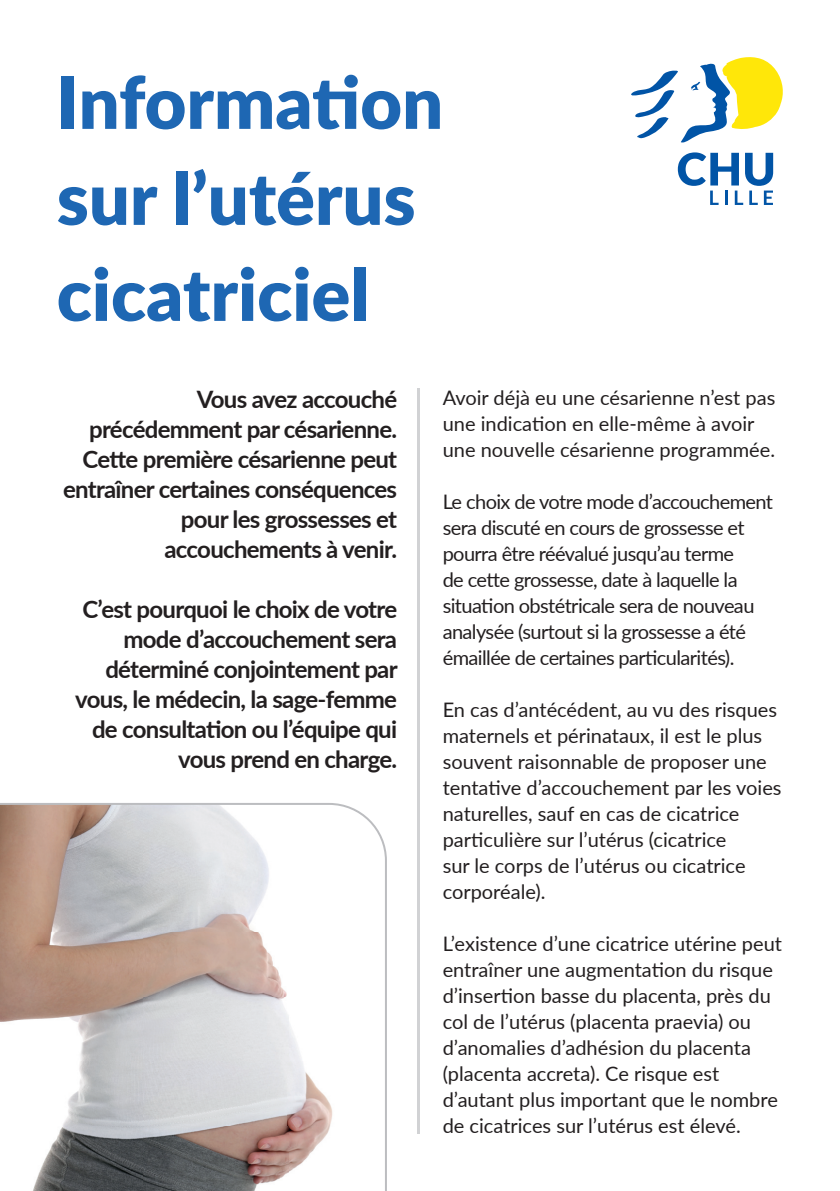
<style>
.page{position:relative;width:840px;height:1191px;background:#fff}
.page>*{position:absolute;margin:0;border:0;box-sizing:border-box;transform-origin:0 0}
.t1{font:900 72px/96px "Lato";color:#1e67b3}
.t2{font:700 24px/30px "Lato";letter-spacing:-.03em;color:#231f20;text-align:right}
.t3{font:20px/26px "Lato";color:#231f20}
.t4{font:20px/26px "Lato";letter-spacing:-.03em;color:#231f20}
</style>
<div class="page">
<svg style="left:631px;top:57px;width:151px;height:86px"></svg>
<svg style="left:677px;top:152px;width:95px;height:53px"></svg>
<hr style="left:417px;top:388px;width:2px;height:746px;background:#d1d2d4">
<svg style="left:0;top:803px;width:387px;height:388px"></svg>
<h1 class="t1" style="left:57px;top:51px;width:388px">Information sur l’utérus cicatriciel</h1>
<p class="t2" style="left:63px;top:383px;width:335px">Vous avez accouché précédemment par césarienne.<br>Cette première césarienne peut entraîner certaines conséquences pour les grossesses et accouchements à venir.</p>
<p class="t2" style="left:75px;top:593px;width:324px">C’est pourquoi le choix de votre mode d’accouchement sera déterminé conjointement par vous, le médecin, la sage-femme de consultation ou l’équipe qui vous prend en charge.</p>
<p class="t3" style="left:442px;top:383px;width:334px">Avoir déjà eu une césarienne n’est pas une indication en elle-même à avoir une nouvelle césarienne programmée.</p>
<p class="t4" style="left:442px;top:487px;width:332px">Le choix de votre mode d’accouchement sera discuté en cours de grossesse et pourra être réévalué jusqu’au terme<br>de cette grossesse, date à laquelle la situation obstétricale sera de nouveau analysée (surtout si la grossesse a été émaillée de certaines particularités).</p>
<p class="t3" style="left:442px;top:695px;width:340px">En cas d’antécédent, au vu des risques maternels et périnataux, il est le plus souvent raisonnable de proposer une tentative d’accouchement par les voies naturelles, sauf en cas de cicatrice particulière sur l’utérus (cicatrice<br>sur le corps de l’utérus ou cicatrice corporéale).</p>
<p class="t3" style="left:442px;top:929px;width:340px">L’existence d’une cicatrice utérine peut entraîner une augmentation du risque d’insertion basse du placenta, près du col de l’utérus (placenta praevia) ou d’anomalies d’adhésion du placenta (placenta accreta). Ce risque est d’autant plus important que le nombre de cicatrices sur l’utérus est élevé.</p>
</div>
